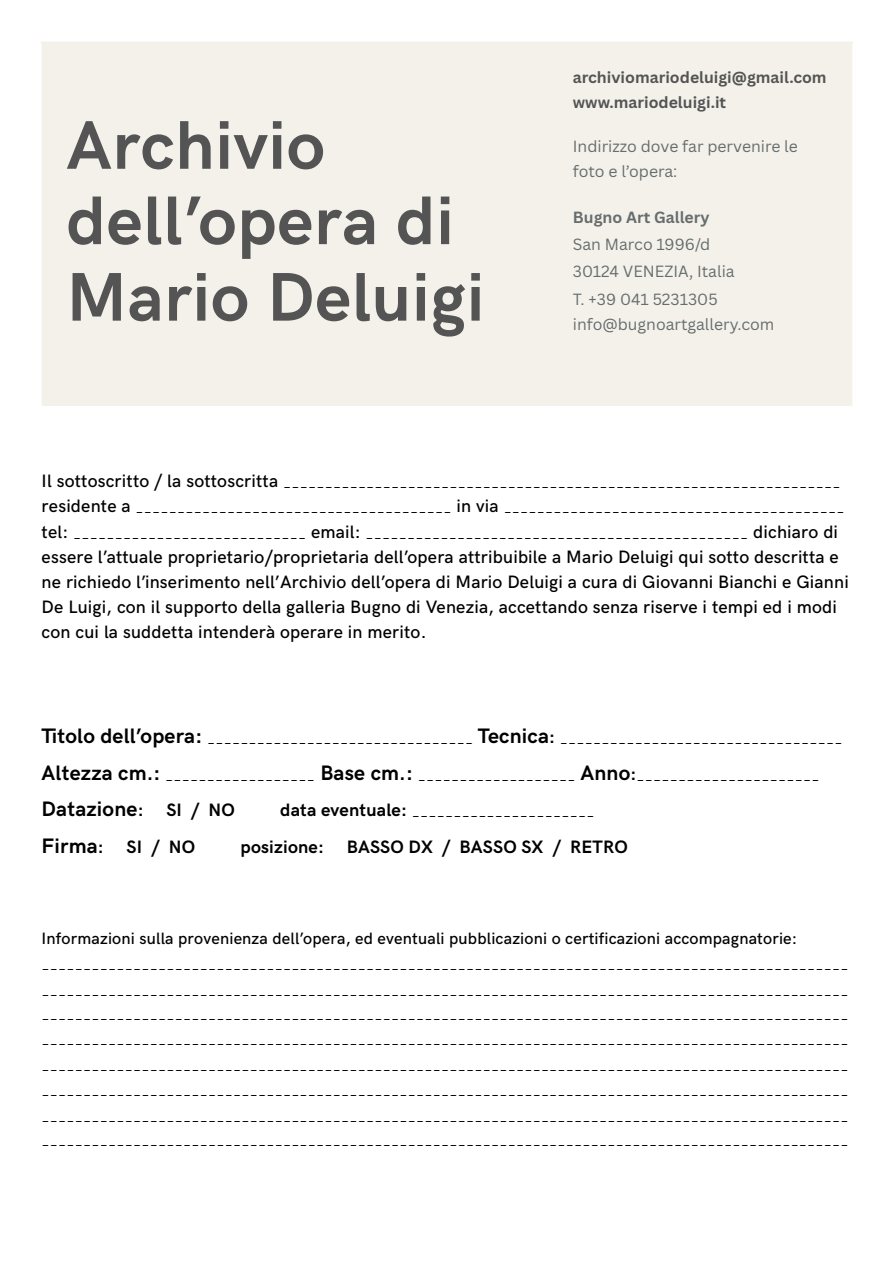
<style>
.page{position:relative;width:894px;height:1263px;background:#fff}
.page>*{position:absolute;margin:0;border:0;box-sizing:border-box;transform-origin:0 0}
.t1{font:700 69px/75.9px "HK Grotesk";letter-spacing:.01em;color:#545454}
.t2{font:700 21px "HK Grotesk";letter-spacing:.01em;color:#000}
.t3{font:500 18px/25.2px "HK Grotesk";letter-spacing:.01em;color:#000}
.t4{font:700 18px "HK Grotesk";letter-spacing:.01em;color:#000}
.t5{font:500 16.5px "HK Grotesk";letter-spacing:.01em;color:#000}
.t6{font:15.75px/27.6px "Canva Sans";color:#656d6d}
.t7{font:700 15.75px/24.8px "Canva Sans";color:#545454}
.t8{font:700 15.75px "Canva Sans";color:#656d6d}
.t9{font:500 13.5px/25.2px "HK Grotesk";color:#000}
.s1{font-size:18px}
.s2{font-weight:700;font-size:21px}
.s3{font-weight:700;font-size:18px}
</style>
<div class="page">
<div style="left:44px;top:44px;width:805px;height:362px;background:#f4f1eb"></div>
<hr style="left:42px;top:44px;width:2px;height:362px;background:#f4f1eb">
<hr style="left:548px;top:44px;width:2px;height:362px;background:#f4f1eb">
<hr style="left:849px;top:44px;width:3px;height:362px;background:#f4f1eb">
<hr style="left:42px;top:42px;width:810px;height:2px;background:#f4f1eb">
<h1 class="t1" style="left:66px;top:102px;width:419px">Archivio dell’opera di<br>Mario Deluigi</h1>
<p class="t7" style="left:572px;top:65px;width:255px">archiviomariodeluigi@gmail.com www.mariodeluigi.it</p>
<p class="t6" style="left:572px;top:134px;width:226px;line-height:24.8px">Indirizzo dove far pervenire le foto e l’opera:</p>
<p class="t8" style="left:572px;top:208px;width:138px">Bugno Art Gallery</p>
<p class="t6" style="left:572px;top:230px;width:163px">San Marco 1996/d<br>30124 VENEZIA, Italia<br>T. +39 041 5231305</p>
<p class="t6" style="left:572px;top:310px;width:203px">info@bugnoartgallery.com</p>
<p class="t9" style="left:42px;top:469px;width:804px"><span class="s1">Il sottoscritto / la sottoscritta</span> ___________________________________________________________________ <span class="s1">residente a</span> ______________________________________ <span class="s1">in via</span> _________________________________________ <span class="s1">tel:</span> ____________________________ <span class="s1">email:</span> ______________________________________________ <span class="s1">dichiaro di</span></p>
<p class="t3" style="left:42px;top:542px;width:808px">essere l’attuale proprietario/proprietaria dell’opera attribuibile a Mario Deluigi qui sotto descritta e ne richiedo l’inserimento nell’Archivio dell’opera di Mario Deluigi a cura di Giovanni Bianchi e Gianni De Luigi, con il supporto della galleria Bugno di Venezia, accettando senza riserve i tempi ed i modi con cui la suddetta intenderà operare in merito.</p>
<p class="t9" style="left:42px;top:724px;width:802px"><span class="s2">Titolo dell’opera:</span> ________________________________ <span class="s2">Tecnica</span><span class="s3">:</span> __________________________________</p>
<p class="t9" style="left:42px;top:761px;width:779px"><span class="s2">Altezza cm.:</span> __________________ <span class="s2">Base cm.:</span> ___________________ <span class="s2">Anno</span><span class="s3">:</span>______________________</p>
<h2 class="t2" style="left:42px;top:793px;width:103px">Datazione<span class="s1">:</span></h2>
<h3 class="t4" style="left:166px;top:796px;width:70px">SI / NO</h3>
<p class="t9" style="left:280px;top:797px;width:316px"><span class="s3">data eventuale:</span> ______________________</p>
<h2 class="t2" style="left:42px;top:830px;width:64px">Firma<span class="s1">:</span></h2>
<h3 class="t4" style="left:127px;top:833px;width:70px">SI / NO</h3>
<h3 class="t4" style="left:240px;top:833px;width:85px">posizione:</h3>
<h3 class="t4" style="left:346px;top:833px;width:282px">BASSO DX / BASSO SX / RETRO</h3>
<p class="t5" style="left:42px;top:926px;width:757px">Informazioni sulla provenienza dell’opera, ed eventuali pubblicazioni o certificazioni accompagnatorie:</p>
<p class="t9" style="left:42px;top:950px;width:808px;text-align:justify">_________________________________________________________________________________________________ _________________________________________________________________________________________________ _________________________________________________________________________________________________ _________________________________________________________________________________________________ _________________________________________________________________________________________________ _________________________________________________________________________________________________ _________________________________________________________________________________________________ _________________________________________________________________________________________________</p>
</div>
